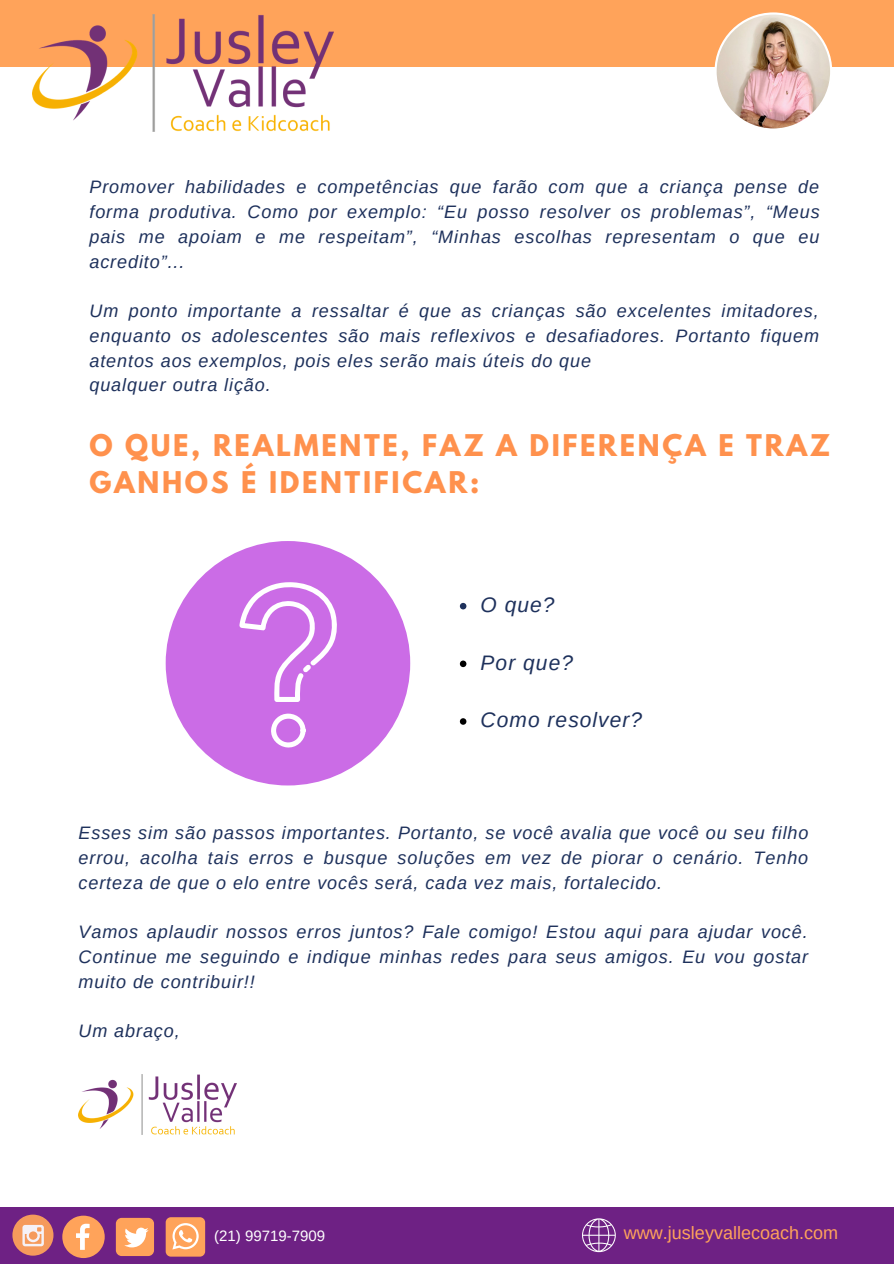
<style>
.page{position:relative;width:894px;height:1264px;background:#fff}
.page>*{position:absolute;margin:0;border:0;box-sizing:border-box;transform-origin:0 0}
.t1{font:700 26.55px/36px "League Spartan";letter-spacing:.1em;color:#ff914d}
.t2{font:italic 21px "Arimo";letter-spacing:.05em;color:#1e315c}
.t3{font:italic 18px/24.8px "Arimo";letter-spacing:.05em;color:#1e315c;text-align:justify}
.t4{font:18px "Arimo";color:#ffa35a}
.t5{font:15px "Arimo";color:#fff}
</style>
<div class="page">
<div style="left:0;top:1206px;width:893px;height:57px;background:#6e2184"></div>
<svg style="left:62px;top:1215px;width:43px;height:42px"></svg>
<div style="left:166px;top:1217px;width:39px;height:39px;background:#ffa35a;border-radius:5px"></div>
<svg style="left:172px;top:1223px;width:27px;height:26px"></svg>
<div style="left:116px;top:1217px;width:38px;height:38px;background:#ffa35a;border-radius:6px"></div>
<svg style="left:124px;top:1227px;width:24px;height:20px"></svg>
<svg style="left:12px;top:1214px;width:41px;height:41px"></svg>
<svg style="left:22px;top:1224px;width:22px;height:22px"></svg>
<svg style="left:582px;top:1218px;width:33px;height:34px"></svg>
<div style="left:0;top:0;width:893px;height:67px;background:#ffa35a"></div>
<img style="left:33px;top:14px;width:300px;height:117px">
<img style="left:714px;top:12px;width:118px;height:117px">
<svg style="left:459px;top:603px;width:7px;height:6px"></svg>
<svg style="left:459px;top:660px;width:7px;height:7px"></svg>
<svg style="left:459px;top:718px;width:7px;height:6px"></svg>
<img style="left:78px;top:1074px;width:158px;height:60px">
<div style="left:166px;top:541px;width:244px;height:244px;background:#cb6ce6;border-radius:50%"></div>
<svg style="left:239px;top:582px;width:98px;height:120px"></svg>
<svg style="left:271px;top:713px;width:34px;height:35px"></svg>
<p class="t3" style="left:89px;top:174px;width:731px">Promover habilidades e competências que farão com que a criança pense de forma produtiva. Como por exemplo: “Eu posso resolver os problemas”, “Meus pais me apoiam e me respeitam”, “Minhas escolhas representam o que eu acredito”...</p>
<p class="t3" style="left:89px;top:298px;width:731px;text-align:left">Um ponto importante a ressaltar é que as crianças são excelentes imitadores, enquanto os adolescentes são mais reflexivos e desafiadores. Portanto fiquem atentos aos exemplos, pois eles serão mais úteis do que<br>qualquer outra lição.</p>
<h1 class="t1" style="left:89px;top:431px;width:742px">O QUE, REALMENTE, FAZ A DIFERENÇA E TRAZ<br>GANHOS É IDENTIFICAR:</h1>
<p class="t2" style="left:480px;top:593px;width:75px">O que?</p>
<p class="t2" style="left:480px;top:650px;width:94px">Por que?</p>
<p class="t2" style="left:480px;top:708px;width:163px">Como resolver?</p>
<p class="t3" style="left:78px;top:820px;width:731px">Esses sim são passos importantes. Portanto, se você avalia que você ou seu filho errou, acolha tais erros e busque soluções em vez de piorar o cenário. Tenho certeza de que o elo entre vocês será, cada vez mais, fortalecido.</p>
<p class="t3" style="left:78px;top:919px;width:731px">Vamos aplaudir nossos erros juntos? Fale comigo! Estou aqui para ajudar você.<br>Continue me seguindo e indique minhas redes para seus amigos. Eu vou gostar muito de contribuir!!</p>
<p class="t3" style="left:78px;top:1018px;width:103px">Um abraço,</p>
<p class="t5" style="left:214px;top:1227px;width:112px">(21) 99719-7909</p>
<p class="t4" style="left:623px;top:1222px;width:216px">www.jusleyvallecoach.com</p>
</div>
